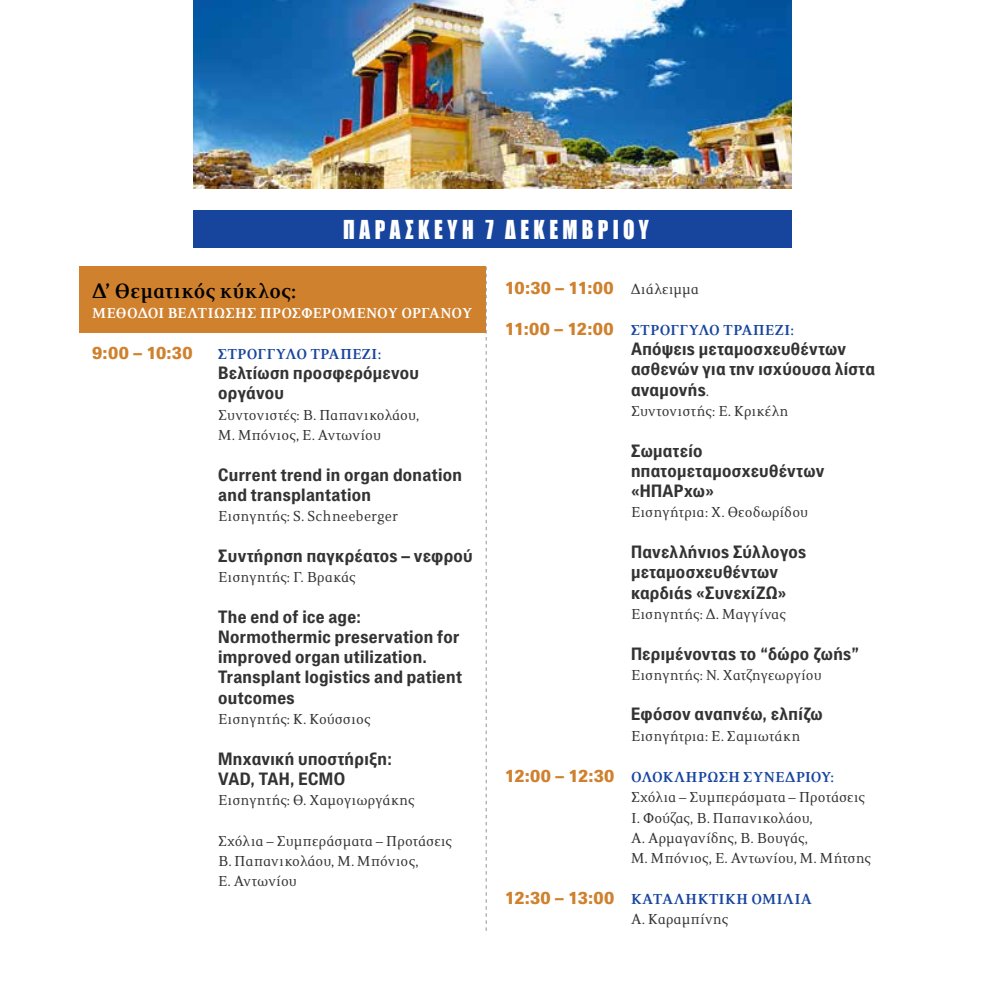
<style>
.page{position:relative;width:993px;height:993px;background:#fff}
.page>*{position:absolute;margin:0;border:0;box-sizing:border-box;transform-origin:0 0}
.t1{font:23.97px "Impact";letter-spacing:.21em;color:#fff;scale:.88 1}
.t2{font:700 23.28px "PF Press";letter-spacing:.015em;color:#000}
.t3{font:700 17.32px/20.3px "PF Paperback";letter-spacing:.02em;color:#333}
.t4{font:900 17.32px "PF Paperback";letter-spacing:.02em;color:#cf812e}
.t5{font:16.45px/20.3px "PF Press";letter-spacing:.015em;color:#333}
.t6{font:700 16.45px/20.3px "PF Press";letter-spacing:.035em;color:#17459e}
.t7{font:700 16.45px "PF Press";color:#fff}
.s1{font-family:"PF Press";font-weight:400;font-size:16.45px;color:#333}
.s2{font-family:"PF Paperback";font-weight:900;font-size:17.32px;color:#cf812e}
.s3{font-family:"PF Press";font-weight:400;font-size:16.45px}
.s4{font-weight:700;color:#17459e}
.s5{font-weight:400;color:#333}
</style>
<div class="page">
<div style="left:80px;top:267px;width:406px;height:66px;background:#cf812e"></div>
<img style="left:193px;top:0;width:598px;height:189px">
<div style="left:193px;top:210px;width:598px;height:38px;background:#17459e"></div>
<svg style="left:485px;top:267px;width:1px;height:663px"></svg>
<h1 class="t1" style="left:343px;top:211px;width:349px">Παρασκευή 7 Δεκεμβρίου</h1>
<h2 class="t2" style="left:92px;top:279px;width:205px">Δ’ Θεματικός κύκλος:</h2>
<p class="t7" style="left:92px;top:305px;width:26px">Μέθοδοι</p>
<p class="t7" style="left:168px;top:305px;width:10px">βελτί</p>
<p class="t7" style="left:214px;top:305px;width:23px">ωσης</p>
<p class="t7" style="left:260px;top:305px;width:12px">προσφερόμενου</p>
<p class="t7" style="left:401px;top:305px;width:11px">οργάνου</p>
<p class="t4" style="left:92px;top:342px;width:102px">9:00 – 10:30</p>
<p class="t6" style="left:218px;top:343px;width:164px">ΣΤΡΟΓΓΥΛΟ ΤΡΑΠΕΖΙ:</p>
<p class="t3" style="left:218px;top:362px;width:202px">Βελτίωση προσφερόμενου οργάνου</p>
<p class="t5" style="left:218px;top:404px;width:203px">Συντονιστές: Β. Παπανικολάου,<br>Μ. Μπόνιος, Ε. Αντωνίου</p>
<p class="t3" style="left:218px;top:463px;width:245px">Current trend in organ donation and transplantation</p>
<p class="t5" style="left:218px;top:506px;width:181px">Εισηγητής: S. Schneeberger</p>
<p class="t3" style="left:218px;top:544px;width:256px">Συντήρηση παγκρέατος – νεφρού</p>
<p class="t5" style="left:218px;top:566px;width:138px">Εισηγητής: Γ. Βρακάς</p>
<p class="t3" style="left:218px;top:605px;width:245px">The end of ice age:<br>Normothermic preservation for improved organ utilization.<br>Transplant logistics and patient outcomes</p>
<p class="t5" style="left:218px;top:708px;width:153px">Εισηγητής: Κ. Κούσσιος</p>
<p class="t3" style="left:218px;top:747px;width:175px">Μηχανική υποστήριξη:<br>VAD, TAH, ECMO</p>
<p class="t5" style="left:218px;top:789px;width:197px">Εισηγητής: Θ. Χαμογιωργάκης</p>
<p class="t5" style="left:218px;top:830px;width:234px">Σχόλια – Συμπεράσματα – Προτάσεις<br>Β. Παπανικολάου, Μ. Μπόνιος,<br>Ε. Αντωνίου</p>
<p class="t4" style="left:504px;top:277px;width:195px">10:30 – 11:00 <span class="s1">Διάλειμμα</span></p>
<p class="t6" style="left:504px;top:320px;width:290px"><span class="s2">11:00 – 12:00</span> ΣΤΡΟΓΓΥΛΟ ΤΡΑΠΕΖΙ:</p>
<p class="t3" style="left:630px;top:338px;width:245px">Απόψεις μεταμοσχευθέντων ασθενών για την ισχύουσα λίστα αναμονής<span class="s3">.</span></p>
<p class="t5" style="left:630px;top:401px;width:159px">Συντονιστής: Ε. Κρικέλη</p>
<p class="t3" style="left:630px;top:439px;width:195px">Σωματείο ηπατομεταμοσχευθέντων «ΗΠΑΡχω»</p>
<p class="t5" style="left:630px;top:502px;width:178px">Εισηγήτρια: Χ. Θεοδωρίδου</p>
<p class="t3" style="left:630px;top:541px;width:177px">Πανελλήνιος Σύλλογος μεταμοσχευθέντων καρδιάς «ΣυνεχίΖΩ»</p>
<p class="t5" style="left:630px;top:603px;width:155px">Εισηγητής: Δ. Μαγγίνας</p>
<p class="t3" style="left:630px;top:642px;width:230px">Περιμένοντας το “δώρο ζωής”</p>
<p class="t5" style="left:630px;top:664px;width:192px">Εισηγητής: Ν. Χατζηγεωργίου</p>
<p class="t3" style="left:630px;top:703px;width:193px">Εφόσον αναπνέω, ελπίζω</p>
<p class="t5" style="left:630px;top:726px;width:171px">Εισηγήτρια: Ε. Σαμιωτάκη</p>
<p class="t5" style="left:630px;top:766px;width:241px;text-indent:-126px"><span class="s2">12:00 – 12:30</span> <span class="s4">ΟΛΟΚΛΗΡΩΣΗ ΣΥΝΕΔΡΙΟΥ:<br></span>Σχόλια – Συμπεράσματα – Προτάσεις<br>Ι. Φούζας, Β. Παπανικολάου,<br>Α. Αρμαγανίδης, Β. Βουγάς,<br>Μ. Μπόνιος, Ε. Αντωνίου, Μ. Μήτσης</p>
<p class="t6" style="left:630px;top:888px;width:182px;text-indent:-126px"><span class="s2">12:30 – 13:00</span> ΚΑΤΑΛΗΚΤΙΚΗ ΟΜΙΛΙΑ<br><span class="s5">Α. Καραμπίνης</span></p>
</div>
